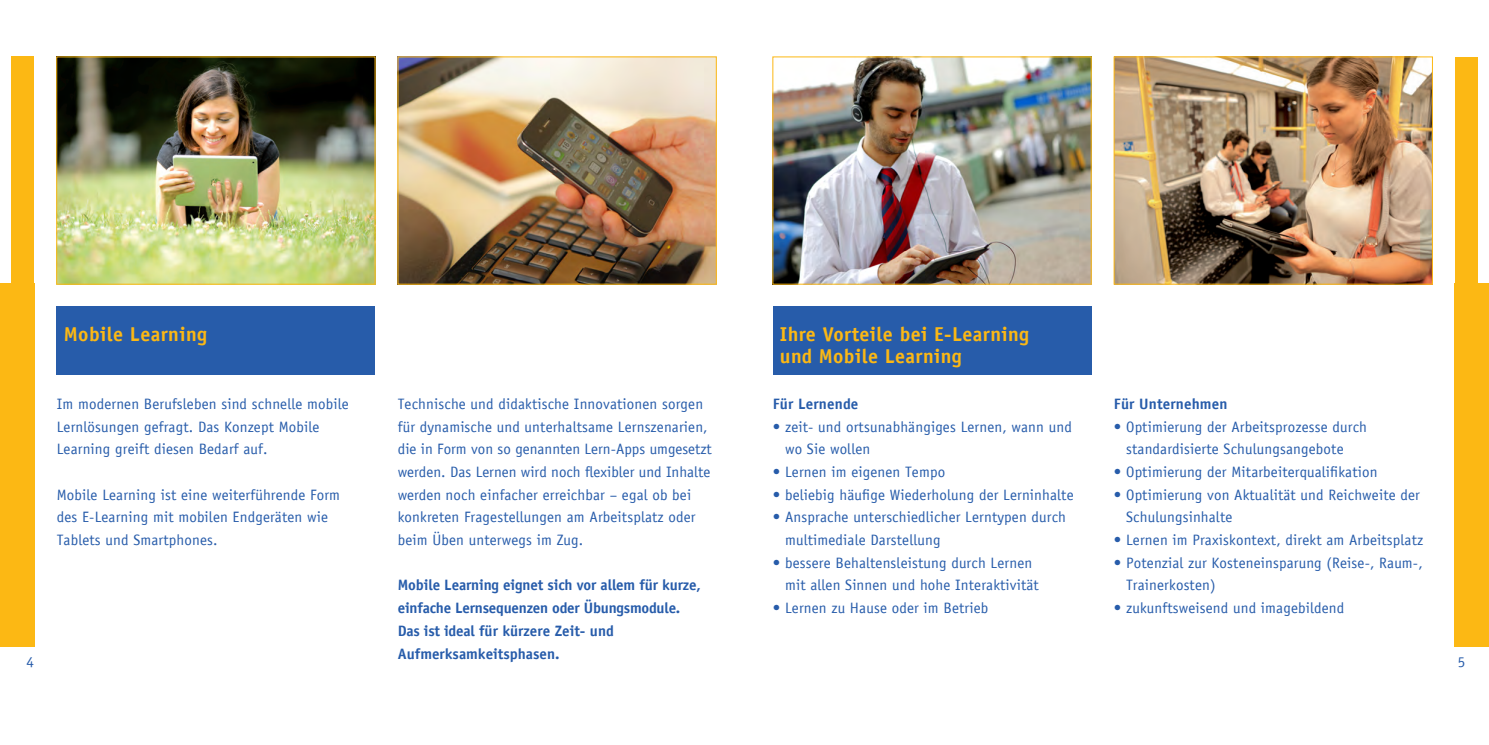
<style>
.page{position:relative;width:1489px;height:745px;background:#fff}
.page>*{position:absolute;margin:0;border:0;box-sizing:border-box;transform-origin:0 0}
.Fließtext__Schema{font:700 20px/22.6px "Officina Sans";letter-spacing:.02em;color:#fcb814}
.txt{font:15px/22.6px "Officina Sans";letter-spacing:.01em;color:#275caa}
.txt-2{font:700 15px/22.6px "Officina Sans";letter-spacing:-.01em;color:#275caa}
.txt-3{font:700 15px "Officina Sans";letter-spacing:.01em;color:#275caa}
</style>
<div class="page">
<img style="left:59px;top:59px;width:314px;height:223px">
<img style="left:400px;top:59px;width:314px;height:223px">
<img style="left:774px;top:59px;width:315px;height:223px">
<img style="left:1115px;top:59px;width:315px;height:223px">
<div style="left:1113px;top:57px;width:319px;height:227px;border:1px solid #fcb814"></div>
<div style="left:11px;top:57px;width:23px;height:589px;background:#fcb814"></div>
<div style="left:0;top:283px;width:34px;height:363px;background:#fcb814"></div>
<div style="left:1454px;top:57px;width:23px;height:587px;background:#fcb814"></div>
<div style="left:1454px;top:283px;width:34px;height:363px;background:#fcb814"></div>
<div style="left:57px;top:306px;width:318px;height:68px;background:#275caa"></div>
<div style="left:772px;top:306px;width:319px;height:68px;background:#275caa"></div>
<p class="Fließtext__Schema" style="left:64px;top:322px;width:145px">Mobile Learning</p>
<p class="Fließtext__Schema" style="left:780px;top:322px;width:250px">Ihre Vorteile bei E-Learning und Mobile Learning</p>
<p class="txt" style="left:398px;top:392px;width:315px">Technische und didaktische Innovationen sorgen für dynamische und unterhaltsame Lernszenarien, die in Form von so genannten Lern-Apps umgesetzt werden. Das Lernen wird noch flexibler und Inhalte werden noch einfacher erreichbar – egal ob bei konkreten Fragestellungen am Arbeitsplatz oder beim Üben unterwegs im Zug.</p>
<p class="txt-2" style="left:398px;top:573px;width:304px">Mobile Learning eignet sich vor allem für kurze, einfache Lernsequenzen oder Übungsmodule.<br>Das ist ideal für kürzere Zeit- und Aufmerksamkeitsphasen.</p>
<p class="txt-3" style="left:1113px;top:394px;width:115px">Für Unternehmen</p>
<p class="txt" style="left:1126px;top:415px;width:242px;text-indent:-12px">• Optimierung der Arbeitsprozesse durch standardisierte Schulungsangebote</p>
<p class="txt" style="left:1113px;top:460px;width:265px">• Optimierung der Mitarbeiterqualifikation</p>
<p class="txt" style="left:1126px;top:483px;width:295px;text-indent:-12px">• Optimierung von Aktualität und Reichweite der<br>Schulungsinhalte</p>
<p class="txt" style="left:1113px;top:528px;width:311px">• Lernen im Praxiskontext, direkt am Arbeitsplatz</p>
<p class="txt" style="left:1126px;top:551px;width:298px;text-indent:-12px">• Potenzial zur Kosteneinsparung (Reise-, Raum-,<br>Trainerkosten)</p>
<p class="txt" style="left:1113px;top:596px;width:232px">• zukunftsweisend und imagebildend</p>
<p class="txt" style="left:57px;top:392px;width:293px">Im modernen Berufsleben sind schnelle mobile<br>Lernlösungen gefragt. Das Konzept Mobile<br>Learning greift diesen Bedarf auf.</p>
<p class="txt" style="left:57px;top:483px;width:285px">Mobile Learning ist eine weiterführende Form des E-Learning mit mobilen Endgeräten wie<br>Tablets und Smartphones.</p>
<p class="txt-3" style="left:772px;top:394px;width:87px">Für Lernende</p>
<p class="txt" style="left:785px;top:415px;width:288px;text-indent:-12px">• zeit- und ortsunabhängiges Lernen, wann und wo Sie wollen</p>
<p class="txt" style="left:772px;top:460px;width:174px">• Lernen im eigenen Tempo</p>
<p class="txt" style="left:772px;top:483px;width:302px">• beliebig häufige Wiederholung der Lerninhalte</p>
<p class="txt" style="left:785px;top:505px;width:282px;text-indent:-12px">• Ansprache unterschiedlicher Lerntypen durch multimediale Darstellung</p>
<p class="txt" style="left:785px;top:551px;width:255px;text-indent:-12px">• bessere Behaltensleistung durch Lernen mit allen Sinnen und hohe Interaktivität</p>
<p class="txt" style="left:772px;top:596px;width:217px">• Lernen zu Hause oder im Betrieb</p>
<p class="txt" style="left:26px;top:650px;width:9px">4</p>
<p class="txt" style="left:1457px;top:650px;width:9px">5</p>
</div>
